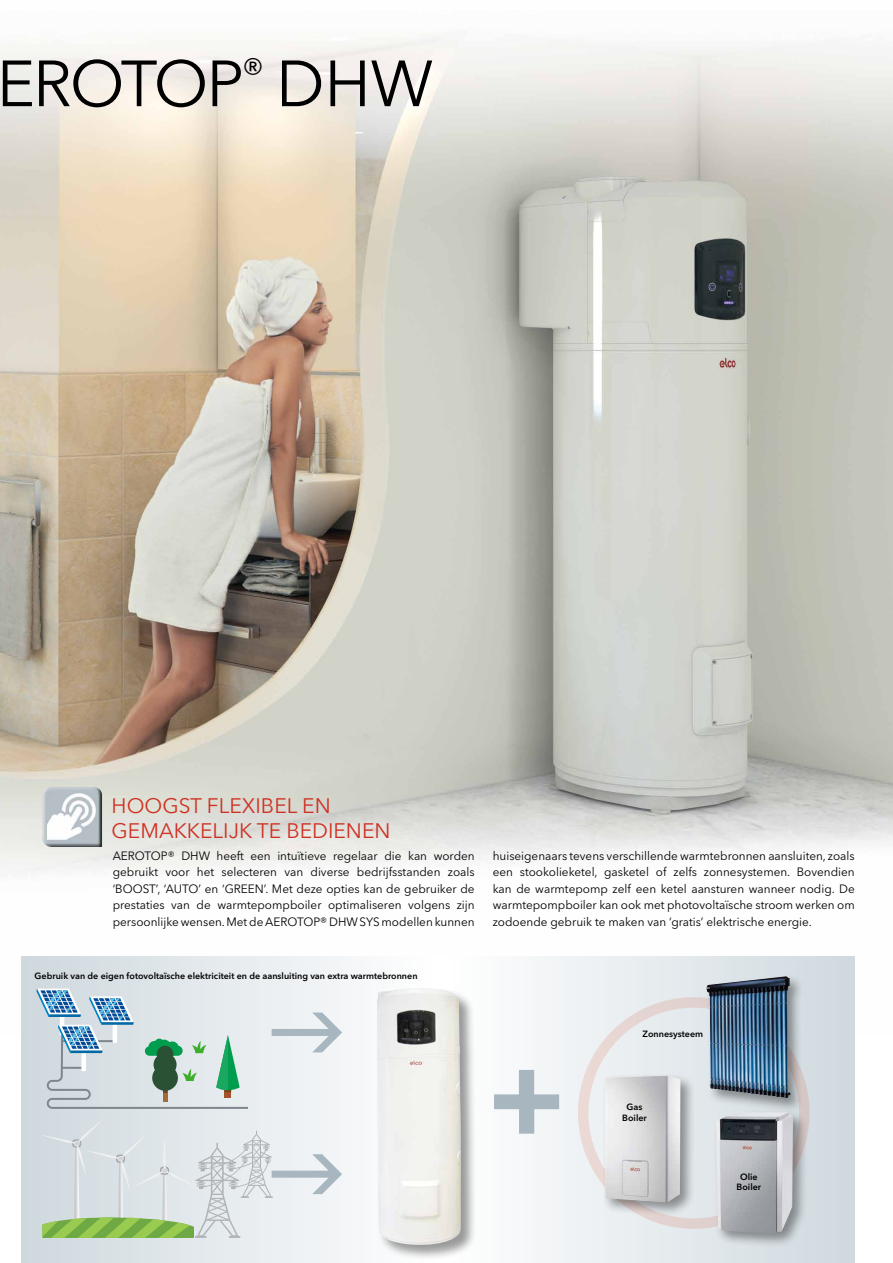
<style>
.page{position:relative;width:893px;height:1263px;background:#fff}
.page>*{position:absolute;margin:0;border:0;box-sizing:border-box;transform-origin:0 0}
.t1{font:700 117.15px "Avenir Next LT Pro";color:#a8b6bf}
.t2{font:64.5px "Avenir Next LT Pro";letter-spacing:-.03em;color:#000}
.t3{font:21px/25.2px "Avenir Next";color:#cf3022}
.t4{font:12px/16.5px "Avenir Next LT Pro";color:#000;text-align:justify}
.t5{font:600 9px/10.8px "Avenir Next LT Pro";color:#000;text-align:center}
</style>
<div class="page">
<img style="left:0;top:33px;width:893px;height:924px">
<svg style="left:21px;top:957px;width:834px;height:306px"></svg>
<img style="left:42px;top:787px;width:60px;height:60px">
<div style="left:376px;top:987px;width:101px;height:274px;background:#000;opacity:.4"></div>
<img style="left:377px;top:988px;width:84px;height:257px">
<div style="left:578px;top:997px;width:232px;height:232px;border:10px solid #da6547;border-radius:50%"></div>
<div style="left:602px;top:1073px;width:94px;height:145px;background:#000;opacity:.4"></div>
<img style="left:605px;top:1076px;width:75px;height:126px">
<div style="left:713px;top:1109px;width:95px;height:139px;background:#000;opacity:.4"></div>
<img style="left:716px;top:1113px;width:77px;height:120px">
<div style="left:704px;top:973px;width:101px;height:140px;background:#000;opacity:.4"></div>
<img style="left:706px;top:976px;width:84px;height:122px">
<svg style="left:36px;top:988px;width:212px;height:121px;background:#bed1d4"></svg>
<svg style="left:42px;top:1121px;width:300px;height:117px;background:#d8e2dc"></svg>
<div style="left:272px;top:1012px;width:70px;height:41px;background:#eff3f5"></div>
<h2 class="t2" style="left:-3px;top:45px;width:438px">EROTOP<sup>®</sup> DHW</h2>
<h3 class="t3" style="left:112px;top:792px;width:280px">HOOGST FLEXIBEL EN<br>GEMAKKELIJK TE BEDIENEN</h3>
<p class="t4" style="left:113px;top:847px;width:364px">AEROTOP® DHW heeft een intuïtieve regelaar die kan worden gebruikt voor het selecteren van diverse bedrijfsstanden zoals ‘BOOST’, ‘AUTO’ en ‘GREEN’. Met deze opties kan de gebruiker de prestaties van de warmtepompboiler optimaliseren volgens zijn persoonlijke wensen. Met de AEROTOP® DHW SYS modellen kunnen</p>
<p class="t4" style="left:493px;top:847px;width:364px">huiseigenaars tevens verschillende warmtebronnen aansluiten, zoals een stookolieketel, gasketel of zelfs zonnesystemen. Bovendien kan de warmtepomp zelf een ketel aansturen wanneer nodig. De warmtepompboiler kan ook met photovoltaïsche stroom werken om zodoende gebruik te maken van ‘gratis’ elektrische energie.</p>
<p class="t5" style="left:35px;top:970px;width:384px">Gebruik van de eigen fotovoltaïsche elektriciteit en de aansluiting van extra warmtebronnen</p>
<h1 class="t1" style="left:487px;top:1024px;width:80px">+</h1>
<p class="t5" style="left:643px;top:1028px;width:62px">Zonnesysteem</p>
<p class="t5" style="left:622px;top:1102px;width:26px">Gas<br>Boiler</p>
<p class="t5" style="left:737px;top:1171px;width:26px">Olie<br>Boiler</p>
</div>
